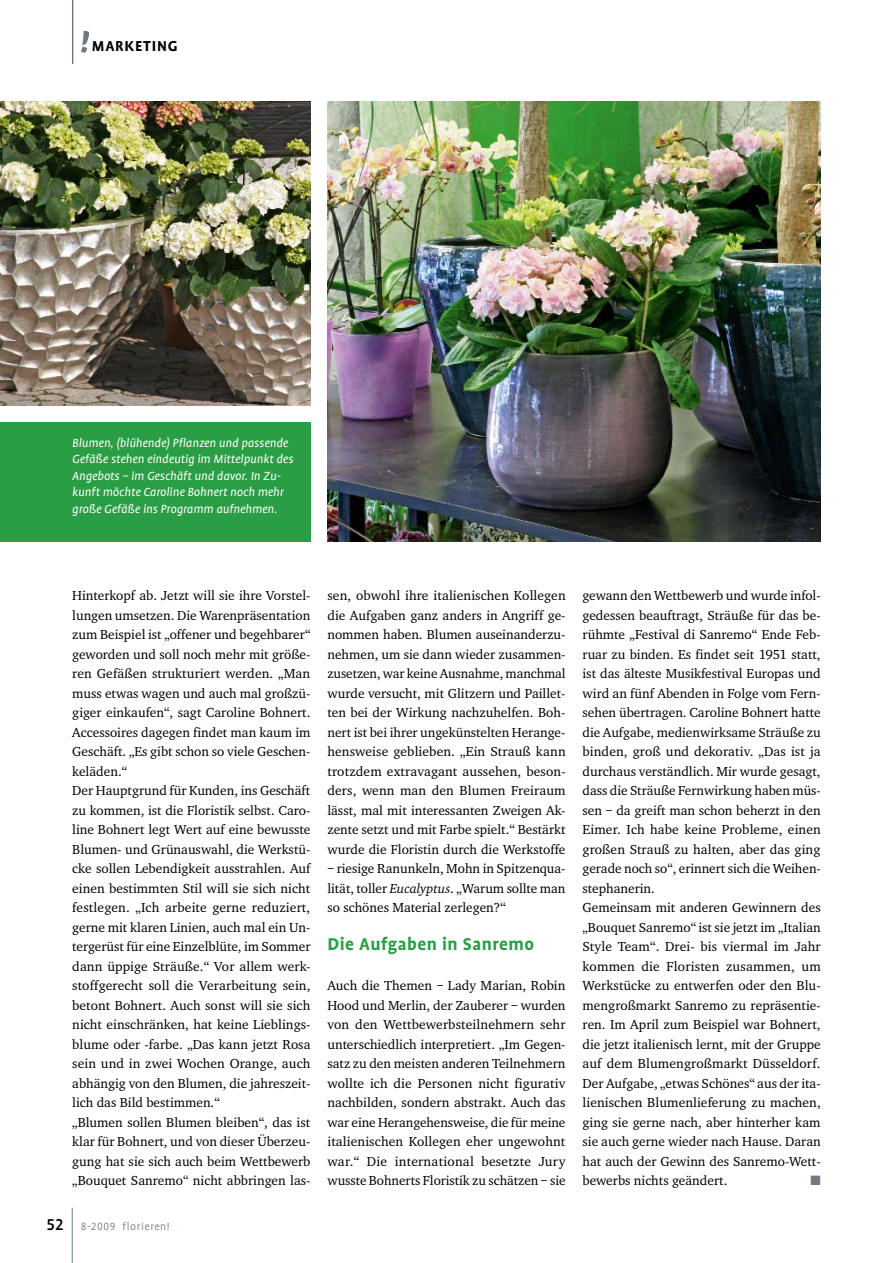
<style>
.page{position:relative;width:893px;height:1263px;background:#fff}
.page>*{position:absolute;margin:0;border:0;box-sizing:border-box;transform-origin:0 0}
.t1{font:700 19.5px "UV Profile";letter-spacing:.025em;color:#2a9e44}
.t2{font:700 16.5px "UV Profile";letter-spacing:.05em;color:#000}
.t3{font:13.5px/19.5px "UV Charter";color:#000;text-align:justify}
.t4{font:italic 13.5px/16.5px "UV Profile";color:#fff}
.t5{font:13.5px "Zapf Dingbats";color:#6e7982}
.t6{font:300 12px "UV Profile Tab";letter-spacing:.05em;color:#6e7982}
.s1{font-style:italic}
.s2{font-weight:500;font-size:18px;color:#000}
</style>
<div class="page">
<hr style="left:72px;top:1208px;width:1px;height:55px;background:#6e7982">
<svg style="left:81px;top:31px;width:8px;height:22px"></svg>
<hr style="left:72px;top:0;width:1px;height:64px;background:#6e7982">
<div style="left:0;top:422px;width:310px;height:119px;background:#2a9e44"></div>
<img style="left:0;top:101px;width:310px;height:304px">
<img style="left:327px;top:101px;width:494px;height:440px">
<p class="t2" style="left:92px;top:38px;width:87px">Marketing</p>
<p class="t4" style="left:72px;top:434px;width:223px">Blumen, (blühende) Pflanzen und passende Gefäße stehen eindeutig im Mittelpunkt des Angebots – im Geschäft und davor. In Zu&shy;kunft möchte Caroline Bohnert noch mehr große Gefäße ins Programm aufnehmen.</p>
<p class="t3" style="left:72px;top:585px;width:240px;text-align:left">Hinterkopf ab. Jetzt will sie ihre Vorstel&shy;lungen umsetzen. Die Warenpräsentation zum Beispiel ist „offener und begehbarer“ geworden und soll noch mehr mit größe&shy;ren Gefäßen strukturiert werden. „Man muss etwas wagen und auch mal großzü&shy;giger einkaufen“, sagt Caroline Bohnert.<br>Accessoires dagegen findet man kaum im Geschäft. „Es gibt schon so viele Geschen&shy;keläden.“<br>Der Hauptgrund für Kunden, ins Geschäft zu kommen, ist die Floristik selbst. Caro&shy;line Bohnert legt Wert auf eine bewusste Blumen- und Grünauswahl, die Werkstü&shy;cke sollen Lebendigkeit ausstrahlen. Auf einen bestimmten Stil will sie sich nicht festlegen. „Ich arbeite gerne reduziert, gerne mit klaren Linien, auch mal ein Un&shy;tergerüst für eine Einzelblüte, im Sommer dann üppige Sträuße.“ Vor allem werk&shy;stoffgerecht soll die Verarbeitung sein, betont Bohnert. Auch sonst will sie sich nicht einschränken, hat keine Lieblings&shy;blume oder -farbe. „Das kann jetzt Rosa sein und in zwei Wochen Orange, auch abhängig von den Blumen, die jahreszeit&shy;lich das Bild bestimmen.“<br>„Blumen sollen Blumen bleiben“, das ist klar für Bohnert, und von dieser Überzeu&shy;gung hat sie sich auch beim Wettbewerb „Bouquet Sanremo“ nicht abbringen las-</p>
<p class="t3" style="left:327px;top:585px;width:240px">sen, obwohl ihre italienischen Kollegen die Aufgaben ganz anders in Angriff ge&shy;nommen haben. Blumen auseinanderzu&shy;nehmen, um sie dann wieder zusammen&shy;zusetzen, war keine Ausnahme, manchmal wurde versucht, mit Glitzern und Paillet&shy;ten bei der Wirkung nachzuhelfen. Boh&shy;nert ist bei ihrer ungekünstelten Herange&shy;hensweise geblieben. „Ein Strauß kann trotzdem extravagant aussehen, beson&shy;ders, wenn man den Blumen Freiraum lässt, mal mit interessanten Zweigen Ak&shy;zente setzt und mit Farbe spielt.“ Bestärkt wurde die Floristin durch die Werkstoffe</p>
<p class="t3" style="left:327px;top:858px;width:240px">– riesige Ranunkeln, Mohn in Spitzenqua&shy;lität, toller <span class="s1">Eucalyptus</span>. „Warum sollte man so schönes Material zerlegen?“</p>
<h1 class="t1" style="left:327px;top:934px;width:208px">Die Aufgaben in Sanremo</h1>
<p class="t3" style="left:327px;top:975px;width:240px">Auch die Themen – Lady Marian, Robin Hood und Merlin, der Zauberer – wurden von den Wettbewerbsteilnehmern sehr unterschiedlich interpretiert. „Im Gegen&shy;satz zu den meisten anderen Teilnehmern wollte ich die Personen nicht figurativ nachbilden, sondern abstrakt. Auch das war eine Herangehensweise, die für meine italienischen Kollegen eher ungewohnt war.“ Die international besetzte Jury wusste Bohnerts Floristik zu schätzen – sie</p>
<p class="t6" style="left:47px;top:1220px;width:125px"><span class="s2">52</span> 8-2009 florieren!</p>
<p class="t3" style="left:583px;top:585px;width:240px;text-align:left">gewann den Wettbewerb und wurde infol&shy;gedessen beauftragt, Sträuße für das be&shy;rühmte „Festival di Sanremo“ Ende Feb&shy;ruar zu binden. Es findet seit 1951 statt, ist das älteste Musikfestival Europas und wird an fünf Abenden in Folge vom Fern&shy;sehen übertragen. Caroline Bohnert hatte die Aufgabe, medienwirksame Sträuße zu binden, groß und dekorativ. „Das ist ja durchaus verständlich. Mir wurde gesagt, dass die Sträuße Fernwirkung haben müs&shy;sen – da greift man schon beherzt in den Eimer. Ich habe keine Probleme, einen großen Strauß zu halten, aber das ging gerade noch so“, erinnert sich die Weihen&shy;stephanerin.<br>Gemeinsam mit anderen Gewinnern des „Bouquet Sanremo“ ist sie jetzt im „Italian Style Team“. Drei- bis viermal im Jahr kommen die Floristen zusammen, um Werkstücke zu entwerfen oder den Blu&shy;mengroßmarkt Sanremo zu repräsentie&shy;ren. Im April zum Beispiel war Bohnert, die jetzt italienisch lernt, mit der Gruppe auf dem Blumengroßmarkt Düsseldorf.<br>Der Aufgabe, „etwas Schönes“ aus der ita&shy;lienischen Blumenlieferung zu machen, ging sie gerne nach, aber hinterher kam sie auch gerne wieder nach Hause. Daran hat auch der Gewinn des Sanremo-Wett&shy;bewerbs nichts geändert.</p>
<p class="t5" style="left:810px;top:1174px;width:12px">■</p>
</div>
